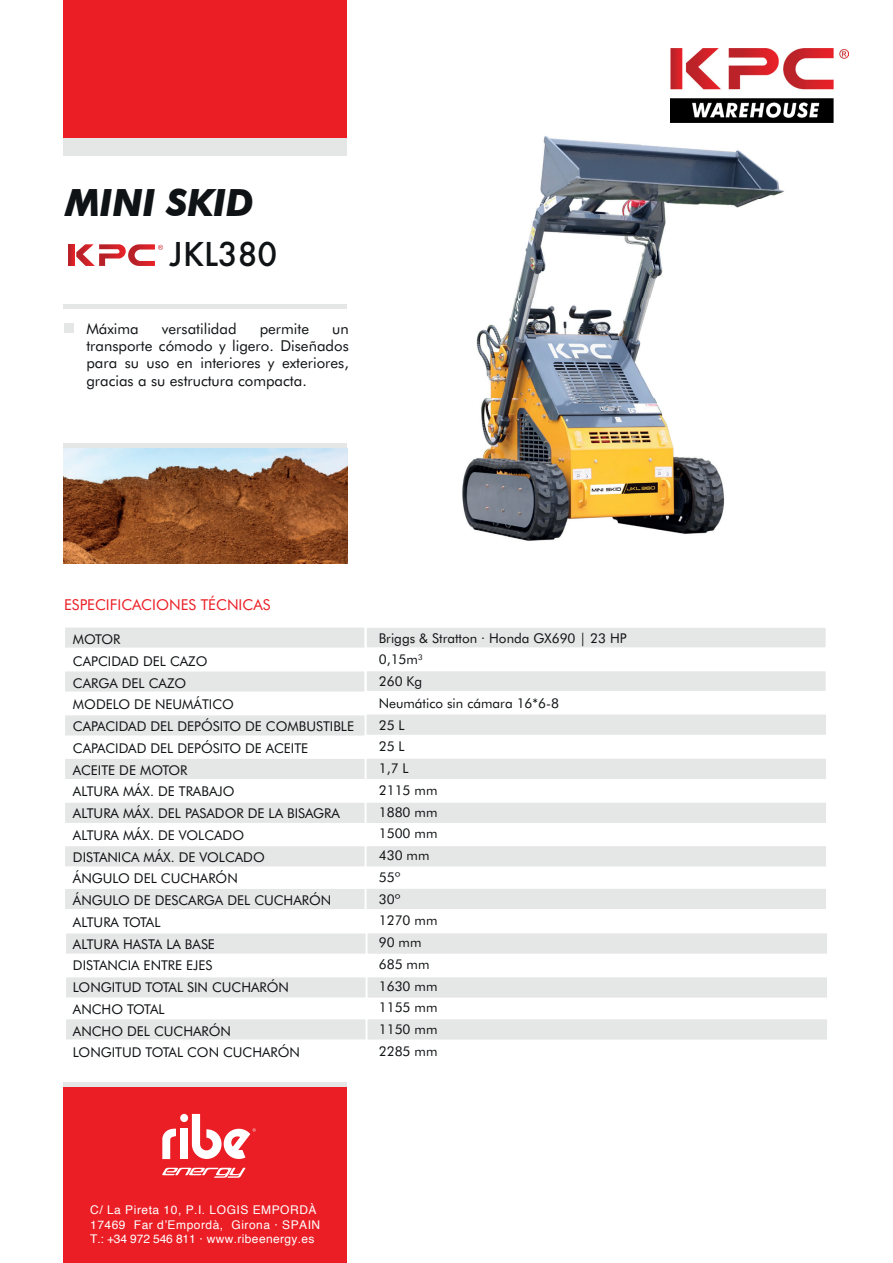
<style>
.page{position:relative;width:893px;height:1263px;background:#fff}
.page>*{position:absolute;margin:0;border:0;box-sizing:border-box;transform-origin:0 0}
.t1{font:italic 700 37.5px "Futura BT";letter-spacing:-.015em;color:#101315}
.t2{font:500 31.8px "Futura";color:#101315}
.t3{font:15px/17.2px "Futura BT";color:#101315;text-align:justify}
.t4{font:15px "Futura BT";color:#eb1e25}
.t5{font:13.5px/21.8px "Futura BT";color:#101315}
.t6{font:12px/14.4px "Helvetica";letter-spacing:.045em;color:#fff}
</style>
<div class="page">
<div style="left:64px;top:138px;width:283px;height:17px;background:#e5e6e6"></div>
<hr style="left:64px;top:304px;width:283px;height:4px;background:#e5e6e6">
<div style="left:64px;top:323px;width:10px;height:10px;background:#e5e6e6"></div>
<svg style="left:68px;top:244px;width:6px;height:22px"></svg>
<svg style="left:76px;top:244px;width:87px;height:22px"></svg>
<div style="left:64px;top:0;width:283px;height:138px;background:#eb1e25"></div>
<div style="left:64px;top:931px;width:304px;height:24px;background:#e5e6e6;border:2px solid #fff"></div>
<div style="left:64px;top:975px;width:304px;height:24px;background:#e5e6e6;border:2px solid #fff"></div>
<div style="left:64px;top:1017px;width:304px;height:24px;background:#e5e6e6;border:2px solid #fff"></div>
<div style="left:366px;top:932px;width:463px;height:23px;background:#e5e6e6;border:2px solid #fff"></div>
<div style="left:366px;top:976px;width:463px;height:23px;background:#e5e6e6;border:2px solid #fff"></div>
<div style="left:366px;top:1017px;width:463px;height:24px;background:#e5e6e6;border:2px solid #fff"></div>
<div style="left:63px;top:626px;width:304px;height:23px;background:#e5e6e6;border:2px solid #fff"></div>
<div style="left:63px;top:670px;width:304px;height:23px;background:#e5e6e6;border:2px solid #fff"></div>
<div style="left:63px;top:713px;width:304px;height:24px;background:#e5e6e6;border:2px solid #fff"></div>
<div style="left:63px;top:757px;width:304px;height:24px;background:#e5e6e6;border:2px solid #fff"></div>
<div style="left:365px;top:757px;width:463px;height:24px;background:#e5e6e6;border:2px solid #fff"></div>
<div style="left:63px;top:801px;width:304px;height:24px;background:#e5e6e6;border:2px solid #fff"></div>
<div style="left:365px;top:801px;width:463px;height:24px;background:#e5e6e6;border:2px solid #fff"></div>
<div style="left:63px;top:844px;width:304px;height:24px;background:#e5e6e6;border:2px solid #fff"></div>
<div style="left:365px;top:844px;width:463px;height:24px;background:#e5e6e6;border:2px solid #fff"></div>
<div style="left:63px;top:887px;width:304px;height:24px;background:#e5e6e6;border:2px solid #fff"></div>
<div style="left:365px;top:887px;width:463px;height:24px;background:#e5e6e6;border:2px solid #fff"></div>
<div style="left:364px;top:625px;width:464px;height:25px;background:#e5e6e6;border:2px solid #fff"></div>
<div style="left:364px;top:669px;width:464px;height:24px;background:#e5e6e6;border:2px solid #fff"></div>
<div style="left:365px;top:713px;width:463px;height:23px;background:#e5e6e6;border:2px solid #fff"></div>
<img style="left:462px;top:100px;width:372px;height:441px">
<div style="left:63px;top:1087px;width:284px;height:176px;background:#eb1e25"></div>
<hr style="left:63px;top:1083px;width:284px;height:4px;background:#e5e6e6">
<svg style="left:162px;top:1168px;width:83px;height:10px"></svg>
<svg style="left:155px;top:1082px;width:101px;height:78px"></svg>
<img style="left:671px;top:49px;width:177px;height:73px">
<div style="left:64px;top:443px;width:283px;height:5px;background:#e5e6e6"></div>
<img style="left:64px;top:448px;width:283px;height:115px">
<h1 class="t1" style="left:65px;top:180px;width:190px">MINI SKID</h1>
<h2 class="t2" style="left:170px;top:233px;width:109px">JKL380</h2>
<p class="t3" style="left:86px;top:320px;width:54px">Máxima</p>
<p class="t3" style="left:162px;top:320px;width:76px">versatilidad</p>
<p class="t3" style="left:260px;top:320px;width:51px">permite</p>
<p class="t3" style="left:86px;top:320px;width:264px;text-indent:246px">un transporte cómodo y ligero. Diseñados para su uso en interiores y exteriores, gracias a su estructura compacta.</p>
<p class="t4" style="left:64px;top:596px;width:208px">ESPECIFICACIONES TÉCNICAS</p>
<p class="t5" style="left:73px;top:628px;width:283px">MOTOR<br>CAPCIDAD DEL CAZO<br>CARGA DEL CAZO<br>MODELO DE NEUMÁTICO<br>CAPACIDAD DEL DEPÓSITO DE COMBUSTIBLE<br>CAPACIDAD DEL DEPÓSITO DE ACEITE<br>ACEITE DE MOTOR<br>ALTURA MÁX. DE TRABAJO<br>ALTURA MÁX. DEL PASADOR DE LA BISAGRA<br>ALTURA MÁX. DE VOLCADO<br>DISTANICA MÁX. DE VOLCADO<br>ÁNGULO DEL CUCHARÓN<br>ÁNGULO DE DESCARGA DEL CUCHARÓN<br>ALTURA TOTAL<br>ALTURA HASTA LA BASE<br>DISTANCIA ENTRE EJES<br>LONGITUD TOTAL SIN CUCHARÓN<br>ANCHO TOTAL<br>ANCHO DEL CUCHARÓN<br>LONGITUD TOTAL CON CUCHARÓN</p>
<p class="t5" style="left:379px;top:627px;width:250px">Briggs &amp; Stratton · Honda GX690 | 23 HP<br>0,15m<sup>3<br></sup>260 Kg<br>Neumático sin cámara 16*6-8<br>25 L<br>25 L<br>1,7 L<br>2115 mm<br>1880 mm<br>1500 mm<br>430 mm<br>55º<br>30º<br>1270 mm<br>90 mm<br>685 mm<br>1630 mm<br>1155 mm<br>1150 mm<br>2285 mm</p>
<p class="t6" style="left:90px;top:1203px;width:232px">C/ La Pireta 10, P.I. LOGIS EMPORDÀ<br>17469 Far d’Empordà, Girona · SPAIN<br>T.: +34 972 546 811 · www.ribeenergy.es</p>
</div>
